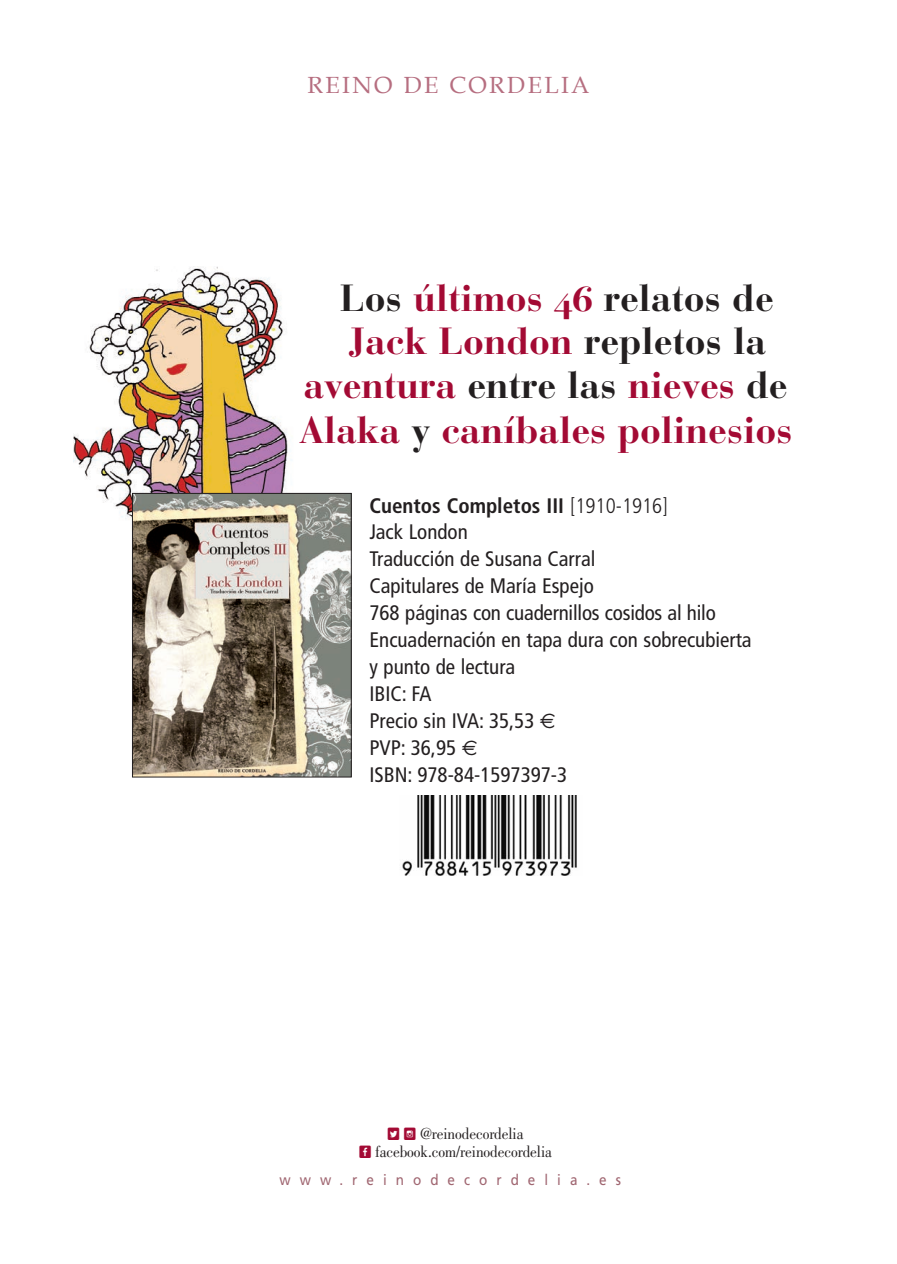
<style>
.page{position:relative;width:897px;height:1264px;background:#fff}
.page>*{position:absolute;margin:0;border:0;box-sizing:border-box;transform-origin:0 0}
.t1{font:700 37.5px "Bauer Bodoni";letter-spacing:-.005em;color:#a30a34}
.t2{font:700 37.5px "Bauer Bodoni";letter-spacing:-.005em;color:#231f20}
.t3{font:23.4px "Book Antiqua";letter-spacing:.1em;color:#b66e80}
.t4{font:condensed 21px/26.8px "Frutiger";color:#231f20}
.t5{font:16.5px/18px "Bodoni";letter-spacing:-.005em;color:#231f20;text-align:center;scale:.92 1}
.t6{font:15px "Frutiger";letter-spacing:.665em;color:#a06671;scale:.9 1}
.s1{color:#a30a34}
.s2{font-family:"Bodoni Svty Two OSITCTT";color:#a30a34}
.s3{color:#231f20}
.s4{font-weight:700}
.s5{font-weight:300}
.s6{font-family:"Social Shapes";font-size:18px;color:#a30a34}
</style>
<div class="page">
<img style="left:74px;top:266px;width:239px;height:265px">
<img style="left:134px;top:495px;width:215px;height:280px">
<div style="left:132px;top:493px;width:219px;height:284px;border:1px solid #231f20"></div>
<svg style="left:404px;top:875px;width:165px;height:1px"></svg>
<img style="left:402px;top:795px;width:175px;height:80px">
<p class="t3" style="left:307px;top:71px;width:283px">REINO DE CORDELIA</p>
<h1 class="t2" style="left:340px;top:275px;width:435px">Los <span class="s1">últimos</span> <span class="s2">46</span> relatos de</h1>
<h1 class="t1" style="left:349px;top:319px;width:419px">Jack London <span class="s3">repletos la</span></h1>
<h1 class="t1" style="left:303px;top:362px;width:485px">aventura <span class="s3">entre las</span> nieves <span class="s3">de</span></h1>
<h1 class="t1" style="left:299px;top:407px;width:495px">Alaka <span class="s3">y</span> caníbales polinesios</h1>
<p class="t4" style="left:369px;top:493px;width:383px"><span class="s4">Cuentos Completos III</span> <span class="s5">[1910-1916]<br></span>Jack London<br>Traducción de Susana Carral<br>Capitulares de María Espejo<br>768 páginas con cuadernillos cosidos al hilo<br>Encuadernación en tapa dura con sobrecubierta y punto de lectura<br>IBIC: FA<br>Precio sin IVA: 35,53<br>PVP: 36,95<br>ISBN: 978-84-1597397-3</p>
<p class="t5" style="left:359px;top:1124px;width:211px"><span class="s6">N P</span> @reinodecordelia<br><span class="s6">M</span> facebook.com/reinodecordelia</p>
<p class="t6" style="left:279px;top:1170px;width:381px">www.reinodecordelia.es</p>
</div>
